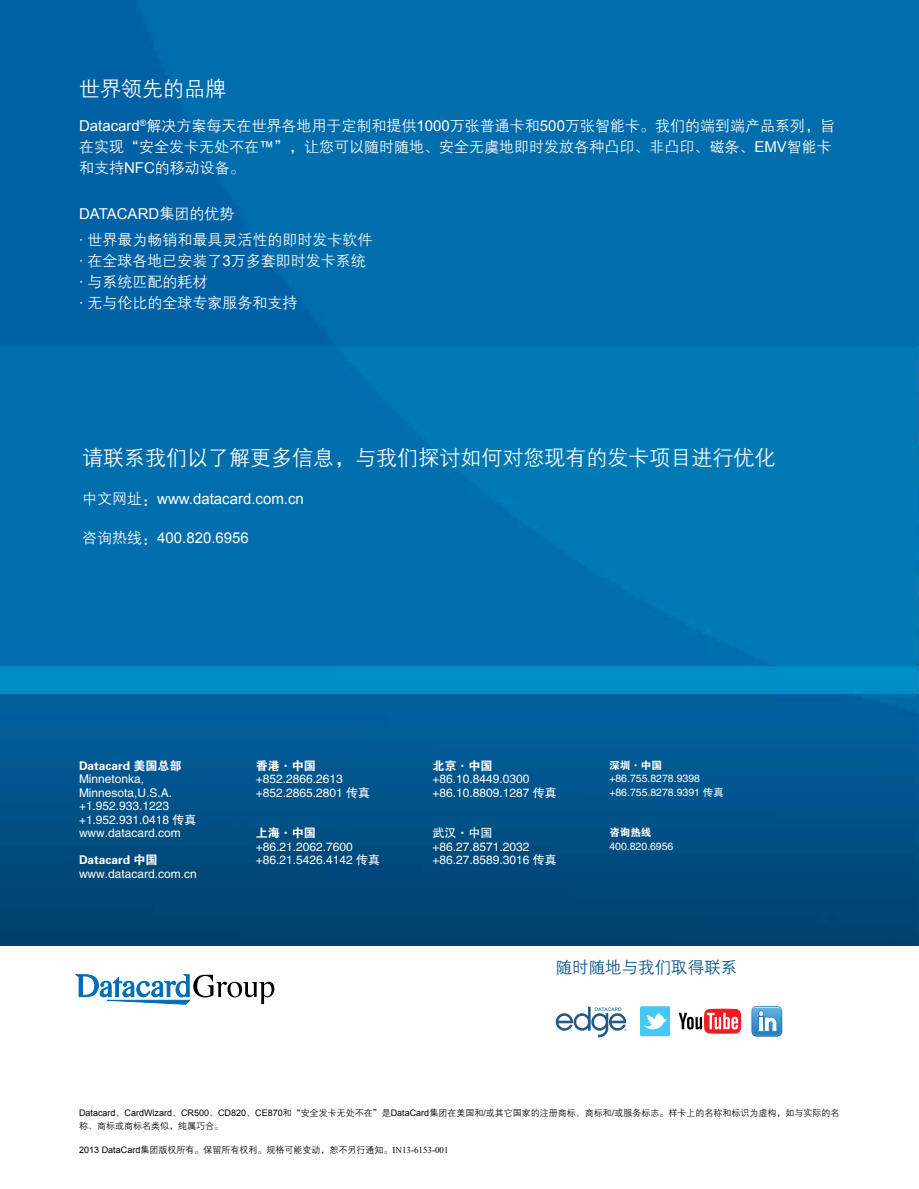
<style>
.page{position:relative;width:919px;height:1189px;background:#fff}
.page>*{position:absolute;margin:0;border:0;box-sizing:border-box;transform-origin:0 0}
.t1{font:21px "FZZDXJW GB1 0";color:#fff}
.t2{font:16.5px "FZZDXJW GB1 0";color:#005288}
.t3{font:15px/21px "FZZDXJW GB1 0";color:#fff}
.t4{font:15px "Arial";color:#fff}
.t5{font:12px/13.5px "FZHTJW GB1 0";color:#fff}
.t6{font:12px "FZDHTJW GB1 0";color:#fff}
.t7{font:10.5px/13.5px "FZHTJW GB1 0";color:#fff}
.t8{font:10.5px "FZDHTJW GB1 0";color:#fff}
.t9{font:9px/13.5px "FZZDXJW GB1 0";color:#000}
.s1{font-family:"Arial"}
.s2{font-family:"FZZDXJW GB1 0"}
.s3{font-family:"FZHTJW GB1 0"}
.s4{font-family:"Times New Roman"}
</style>
<div class="page">
<img style="left:0;top:0;width:918px;height:945px">
<svg style="left:678px;top:1008px;width:63px;height:25px"></svg>
<div style="left:640px;top:1006px;width:30px;height:30px;background:#44c8f5;border-radius:2px"></div>
<svg style="left:643px;top:1013px;width:23px;height:17px"></svg>
<svg style="left:751px;top:1005px;width:31px;height:31px"></svg>
<svg style="left:555px;top:1006px;width:71px;height:31px"></svg>
<svg style="left:74px;top:974px;width:200px;height:31px"></svg>
<h1 class="t1" style="left:79px;top:78px;width:148px">世界领先的品牌</h1>
<p class="t3" style="left:79px;top:116px;width:757px"><span class="s1">Datacard</span><sup>®</sup>解决方案每天在世界各地用于定制和提供<span class="s1">1000</span>万张普通卡和<span class="s1">500</span>万张智能卡。我们的端到端产品系列，旨在实现“安全发卡无处不在<span class="s1">™</span>”，让您可以随时随地、安全无虞地即时发放各种凸印、非凸印、磁条、<span class="s1">EMV</span>智能卡和支持<span class="s1">NFC</span>的移动设备。</p>
<p class="t4" style="left:79px;top:204px;width:157px">DATACARD<span class="s2">集团的优势</span></p>
<p class="t3" style="left:79px;top:229px;width:295px"><span class="s1">·</span> 世界最为畅销和最具灵活性的即时发卡软件<span class="s1">·</span> 在全球各地已安装了<span class="s1">3</span>万多套即时发卡系统<span class="s1">·</span> 与系统匹配的耗材<br><span class="s1">·</span> 无与伦比的全球专家服务和支持</p>
<h1 class="t1" style="left:82px;top:447px;width:694px">请联系我们以了解更多信息，与我们探讨如何对您现有的发卡项目进行优化</h1>
<p class="t4" style="left:82px;top:489px;width:223px"><span class="s2">中文网址：</span>www.datacard.com.cn</p>
<p class="t4" style="left:82px;top:528px;width:168px"><span class="s2">咨询热线：</span>400.820.6956</p>
<p class="t6" style="left:79px;top:759px;width:104px">Datacard 美国总部</p>
<p class="t5" style="left:79px;top:772px;width:119px">Minnetonka,<br>Minnesota,U.S.A. +1.952.933.1223 +1.952.931.0418 传真www.datacard.com</p>
<p class="t6" style="left:79px;top:853px;width:80px">Datacard 中国</p>
<p class="t5" style="left:79px;top:867px;width:119px">www.datacard.com.cn</p>
<p class="t6" style="left:256px;top:759px;width:61px">香港·中国</p>
<p class="t5" style="left:256px;top:772px;width:116px">+852.2866.2613 +852.2865.2801 传真</p>
<p class="t6" style="left:256px;top:826px;width:61px">上海<span class="s3">·</span>中国</p>
<p class="t5" style="left:256px;top:840px;width:126px">+86.21.2062.7600 +86.21.5426.4142 传真</p>
<p class="t6" style="left:432px;top:759px;width:61px">北京<span class="s3">·</span>中国</p>
<p class="t5" style="left:432px;top:772px;width:126px">+86.10.8449.0300 +86.10.8809.1287 传真</p>
<p class="t5" style="left:432px;top:826px;width:126px">武汉·中国+86.27.8571.2032 +86.27.8589.3016 传真</p>
<p class="t8" style="left:609px;top:759px;width:54px">深圳<span class="s3">·</span>中国</p>
<p class="t7" style="left:609px;top:772px;width:116px">+86.755.8278.9398 +86.755.8278.9391 传真</p>
<p class="t8" style="left:609px;top:826px;width:43px">咨询热线</p>
<p class="t7" style="left:609px;top:839px;width:66px">400.820.6956</p>
<h2 class="t2" style="left:555px;top:958px;width:183px">随时随地与我们取得联系</h2>
<p class="t9" style="left:79px;top:1105px;width:762px"><span class="s1">Datacard</span>、<span class="s1">CardWizard</span>、<span class="s1">CR500</span>、<span class="s1">CD820</span>、<span class="s1">CE870</span>和“安全发卡无处不在”是<span class="s1">DataCard</span>集团在美国和<span class="s1">/</span>或其它国家的注册商标、商标和<span class="s1">/</span>或服务标志。样卡上的名称和标识为虚构，如与实际的名称、商标或商标名类似，纯属巧合。</p>
<p class="t9" style="left:79px;top:1143px;width:371px"><span class="s1">2013 DataCard</span>集团版权所有。保留所有权利。规格可能变动，恕不另行通知。<span class="s4">IN13-6153-001</span></p>
</div>
